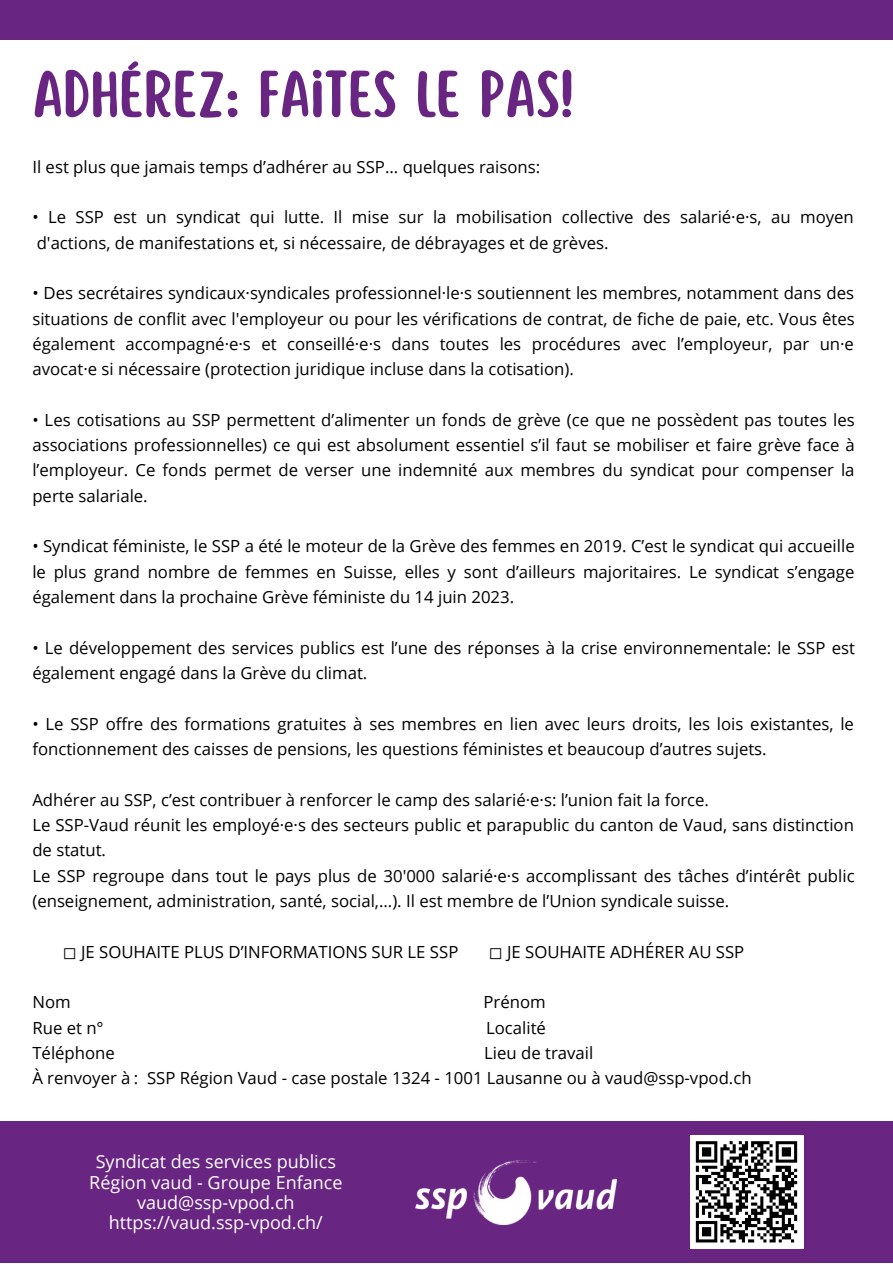
<style>
.page{position:relative;width:893px;height:1264px;background:#fff}
.page>*{position:absolute;margin:0;border:0;box-sizing:border-box;transform-origin:0 0}
.t1{font:58.2px "Scripter";color:#682582}
.t2{font:18px "Open Sans";color:#fff}
.t3{font:16.8px/25.3px "Open Sans";color:#000}
.s1{font-family:"DejaVu Sans"}
</style>
<div class="page">
<div style="left:0;top:1121px;width:892px;height:141px;background:#682582"></div>
<img style="left:415px;top:1160px;width:201px;height:64px">
<div style="left:689px;top:1134px;width:114px;height:114px;background:#fff"></div>
<svg style="left:695px;top:1141px;width:103px;height:102px"></svg>
<div style="left:0;top:0;width:892px;height:39px;background:#682582"></div>
<p class="t1" style="left:32px;top:65px;width:542px">ADHÉREZ: FAITES LE PAS!</p>
<p class="t3" style="left:32px;top:153px;width:509px">Il est plus que jamais temps d’adhérer au SSP... quelques raisons:</p>
<p class="t3" style="left:32px;top:204px;width:822px">• Le SSP est un syndicat qui lutte. Il mise sur la mobilisation collective des salarié·e·s, au moyen d'actions, de manifestations et, si nécessaire, de débrayages et de grèves.</p>
<p class="t3" style="left:32px;top:280px;width:823px;text-align:justify">• Des secrétaires syndicaux·syndicales professionnel·le·s soutiennent les membres, notamment dans des situations de conflit avec l'employeur ou pour les vérifications de contrat, de fiche de paie, etc. Vous êtes également accompagné·e·s et conseillé·e·s dans toutes les procédures avec l’employeur, par un·e avocat·e si nécessaire (protection juridique incluse dans la cotisation).</p>
<p class="t3" style="left:32px;top:406px;width:824px;text-align:justify">• Les cotisations au SSP permettent d’alimenter un fonds de grève (ce que ne possèdent pas toutes les associations professionnelles) ce qui est absolument essentiel s’il faut se mobiliser et faire grève face à l’employeur. Ce fonds permet de verser une indemnité aux membres du syndicat pour compenser la perte salariale.</p>
<p class="t3" style="left:32px;top:533px;width:823px;text-align:justify">• Syndicat féministe, le SSP a été le moteur de la Grève des femmes en 2019. C’est le syndicat qui accueille le plus grand nombre de femmes en Suisse, elles y sont d’ailleurs majoritaires. Le syndicat s’engage également dans la prochaine Grève féministe du 14 juin 2023.</p>
<p class="t3" style="left:32px;top:634px;width:824px">• Le développement des services publics est l’une des réponses à la crise environnementale: le SSP est également engagé dans la Grève du climat.</p>
<p class="t3" style="left:32px;top:710px;width:823px">• Le SSP offre des formations gratuites à ses membres en lien avec leurs droits, les lois existantes, le fonctionnement des caisses de pensions, les questions féministes et beaucoup d’autres sujets.</p>
<p class="t3" style="left:32px;top:786px;width:678px">Adhérer au SSP, c’est contribuer à renforcer le camp des salarié·e·s: l’union fait la force.</p>
<p class="t3" style="left:32px;top:811px;width:823px">Le SSP-Vaud réunit les employé·e·s des secteurs public et parapublic du canton de Vaud, sans distinction de statut.</p>
<p class="t3" style="left:32px;top:862px;width:823px">Le SSP regroupe dans tout le pays plus de 30'000 salarié·e·s accomplissant des tâches d’intérêt public (enseignement, administration, santé, social,...). Il est membre de l’Union syndicale suisse.</p>
<p class="t3" style="left:63px;top:938px;width:397px"><span class="s1">◻</span> JE SOUHAITE PLUS D’INFORMATIONS SUR LE SSP</p>
<p class="t3" style="left:489px;top:938px;width:257px"><span class="s1">◻</span> JE SOUHAITE ADHÉRER AU SSP</p>
<p class="t3" style="left:32px;top:989px;width:40px">Nom</p>
<p class="t3" style="left:483px;top:989px;width:64px">Prénom</p>
<p class="t3" style="left:32px;top:1014px;width:73px">Rue et n°</p>
<p class="t3" style="left:486px;top:1014px;width:61px">Localité</p>
<p class="t3" style="left:32px;top:1039px;width:84px">Téléphone</p>
<p class="t3" style="left:484px;top:1039px;width:110px">Lieu de travail</p>
<p class="t3" style="left:32px;top:1064px;width:720px">À renvoyer à : SSP Région Vaud - case postale 1324 - 1001 Lausanne ou à vaud@ssp-vpod.ch</p>
<p class="t2" style="left:96px;top:1148px;width:242px">Syndicat des services publics</p>
<p class="t2" style="left:89px;top:1169px;width:255px">Région vaud - Groupe Enfance</p>
<p class="t2" style="left:137px;top:1189px;width:159px">vaud@ssp-vpod.ch</p>
<p class="t2" style="left:109px;top:1209px;width:215px">https://vaud.ssp-vpod.ch/</p>
</div>
